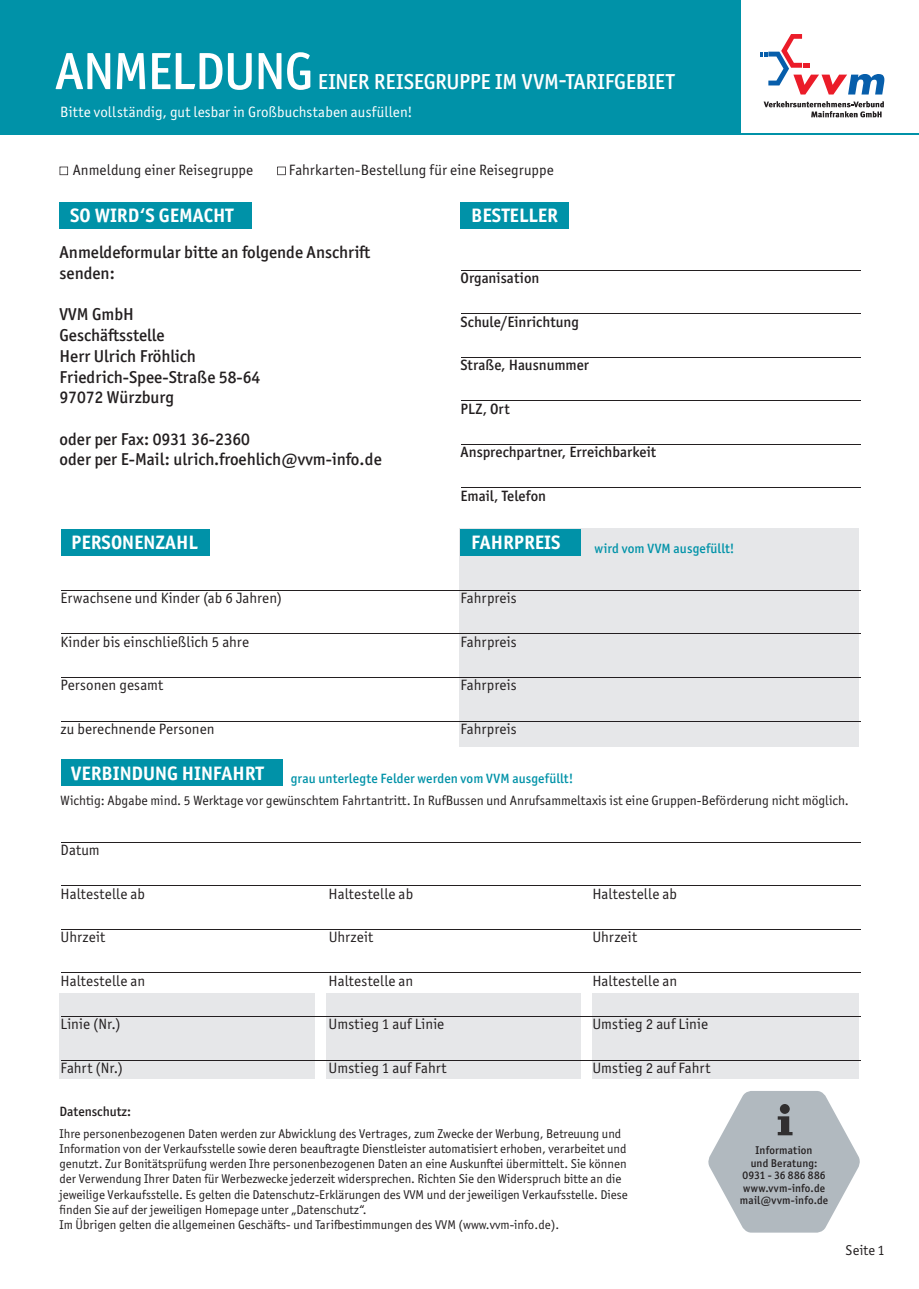
<style>
.page{position:relative;width:919px;height:1289px;background:#fff}
.page>*{position:absolute;margin:0;border:0;box-sizing:border-box;transform-origin:0 0}
.t1{font:500 52.5px "Officina Sans ITC Pro";letter-spacing:-.02em;color:#fff}
.t2{font:500 21.75px "Officina Sans ITC Pro";letter-spacing:-.01em;color:#fff}
.t3{font:700 19.5px "Officina Sans ITC Pro";color:#fff}
.t4{font:500 17.25px/20.7px "Officina Sans ITC Pro";color:#231f20}
.t5{font:15px "Officina Sans ITC Pro";letter-spacing:.005em;color:#231f20}
.t6{font:500 15px "Officina Sans ITC Pro";color:#231f20}
.t7{font:15px "Officina Sans ITC Pro";letter-spacing:.01em;color:#fff}
.t8{font:14.25px "Officina Sans ITC Pro";letter-spacing:.015em;color:#231f20}
.t9{font:13.5px "Officina Sans ITC Pro";color:#231f20}
.t10{font:500 13.5px "Officina Sans ITC Pro";letter-spacing:.01em;color:#0092a8}
.t11{font:500 13.5px "Officina Sans ITC Pro";color:#231f20}
.t12{font:12.75px/15.3px "Officina Sans ITC Pro";color:#231f20}
.t13{font:500 11.25px/12.3px "Officina Sans ITC Pro";letter-spacing:.015em;color:#231f20;text-align:center}
</style>
<div class="page">
<div style="left:0;top:0;width:740px;height:135px;background:#0092a8"></div>
<svg style="left:763px;top:101px;width:121px;height:16px"></svg>
<svg style="left:760px;top:34px;width:124px;height:60px"></svg>
<hr style="left:726px;top:133px;width:192px;height:2px;background:#0092a8">
<svg style="left:60px;top:167px;width:8px;height:8px"></svg>
<svg style="left:277px;top:167px;width:9px;height:8px"></svg>
<div style="left:59px;top:993px;width:799px;height:85px;background:#e6e7e9"></div>
<div style="left:459px;top:528px;width:400px;height:218px;background:#e6e7e9"></div>
<div style="left:315px;top:826px;width:10px;height:256px;background:#fff"></div>
<div style="left:580px;top:832px;width:11px;height:257px;background:#fff"></div>
<div style="left:460px;top:202px;width:109px;height:27px;background:#0092a8"></div>
<div style="left:60px;top:202px;width:192px;height:27px;background:#0092a8"></div>
<hr style="left:460px;top:270px;width:400px;height:1px;background:#231f20">
<hr style="left:460px;top:313px;width:400px;height:1px;background:#231f20">
<hr style="left:460px;top:357px;width:400px;height:1px;background:#231f20">
<hr style="left:460px;top:400px;width:400px;height:1px;background:#231f20">
<hr style="left:460px;top:444px;width:400px;height:1px;background:#231f20">
<hr style="left:460px;top:487px;width:400px;height:1px;background:#231f20">
<svg style="left:708px;top:1091px;width:152px;height:141px"></svg>
<hr style="left:61px;top:590px;width:799px;height:1px;background:#231f20">
<hr style="left:61px;top:633px;width:799px;height:1px;background:#231f20">
<hr style="left:61px;top:677px;width:799px;height:1px;background:#231f20">
<hr style="left:61px;top:720px;width:799px;height:1px;background:#231f20">
<hr style="left:61px;top:842px;width:799px;height:1px;background:#231f20">
<hr style="left:61px;top:885px;width:799px;height:1px;background:#231f20">
<hr style="left:61px;top:929px;width:799px;height:1px;background:#231f20">
<hr style="left:61px;top:972px;width:799px;height:1px;background:#231f20">
<hr style="left:61px;top:1016px;width:799px;height:1px;background:#231f20">
<hr style="left:61px;top:1059px;width:799px;height:1px;background:#231f20">
<div style="left:61px;top:529px;width:148px;height:26px;background:#0092a8"></div>
<div style="left:460px;top:529px;width:120px;height:26px;background:#0092a8"></div>
<div style="left:61px;top:759px;width:221px;height:27px;background:#0092a8"></div>
<h1 class="t1" style="left:55px;top:40px;width:260px">ANMELDUNG</h1>
<h2 class="t2" style="left:318px;top:69px;width:358px">EINER REISEGRUPPE IM VVM-TARIFGEBIET</h2>
<p class="t7" style="left:60px;top:103px;width:353px">Bitte vollständig, gut lesbar in Großbuchstaben ausfüllen!</p>
<p class="t5" style="left:73px;top:161px;width:182px">Anmeldung einer Reisegruppe</p>
<p class="t5" style="left:289px;top:161px;width:266px">Fahrkarten-Bestellung für eine Reisegruppe</p>
<h3 class="t3" style="left:70px;top:203px;width:165px">SO WIRD‘S GEMACHT</h3>
<h3 class="t3" style="left:471px;top:203px;width:88px">BESTELLER</h3>
<h3 class="t4" style="left:60px;top:242px;width:312px">Anmeldeformular bitte an folgende Anschrift senden:</h3>
<h3 class="t4" style="left:60px;top:304px;width:202px">VVM GmbH<br>Geschäftsstelle<br>Herr Ulrich Fröhlich<br>Friedrich-Spee-Straße 58-64<br>97072 Würzburg</h3>
<h3 class="t4" style="left:60px;top:428px;width:324px">oder per Fax: 0931 36-2360<br>oder per E-Mail: ulrich.froehlich@vvm-info.de</h3>
<p class="t6" style="left:460px;top:269px;width:80px">Organisation</p>
<p class="t6" style="left:460px;top:312px;width:120px">Schule/Einrichtung</p>
<p class="t6" style="left:460px;top:356px;width:130px">Straße, Hausnummer</p>
<p class="t6" style="left:460px;top:399px;width:51px">PLZ, Ort</p>
<p class="t6" style="left:460px;top:443px;width:197px">Ansprechpartner, Erreichbarkeit</p>
<p class="t6" style="left:460px;top:486px;width:87px">Email, Telefon</p>
<h3 class="t3" style="left:71px;top:530px;width:128px">PERSONENZAHL</h3>
<h3 class="t3" style="left:471px;top:530px;width:91px">FAHRPREIS</h3>
<p class="t10" style="left:594px;top:540px;width:141px">wird vom VVM ausgefüllt!</p>
<p class="t5" style="left:61px;top:589px;width:223px">Erwachsene und Kinder (ab 6 Jahren)</p>
<p class="t5" style="left:460px;top:589px;width:58px">Fahrpreis</p>
<p class="t5" style="left:61px;top:633px;width:190px">Kinder bis einschließlich 5 ahre</p>
<p class="t5" style="left:460px;top:633px;width:58px">Fahrpreis</p>
<p class="t5" style="left:61px;top:676px;width:104px">Personen gesamt</p>
<p class="t5" style="left:460px;top:676px;width:58px">Fahrpreis</p>
<p class="t5" style="left:61px;top:720px;width:155px">zu berechnende Personen</p>
<p class="t5" style="left:460px;top:720px;width:58px">Fahrpreis</p>
<h3 class="t3" style="left:71px;top:760px;width:194px">VERBINDUNG HINFAHRT</h3>
<p class="t10" style="left:291px;top:770px;width:284px">grau unterlegte Felder werden vom VVM ausgefüllt!</p>
<p class="t9" style="left:61px;top:792px;width:789px">Wichtig: Abgabe mind. 5 Werktage vor gewünschtem Fahrtantritt. In RufBussen und Anrufsammeltaxis ist eine Gruppen-Beförderung nicht möglich.</p>
<p class="t5" style="left:61px;top:841px;width:41px">Datum</p>
<p class="t5" style="left:61px;top:885px;width:86px">Haltestelle ab</p>
<p class="t5" style="left:328px;top:885px;width:86px">Haltestelle ab</p>
<p class="t5" style="left:592px;top:885px;width:86px">Haltestelle ab</p>
<p class="t5" style="left:61px;top:928px;width:46px">Uhrzeit</p>
<p class="t5" style="left:328px;top:928px;width:46px">Uhrzeit</p>
<p class="t5" style="left:592px;top:928px;width:46px">Uhrzeit</p>
<p class="t5" style="left:61px;top:972px;width:86px">Haltestelle an</p>
<p class="t5" style="left:328px;top:972px;width:86px">Haltestelle an</p>
<p class="t5" style="left:592px;top:972px;width:86px">Haltestelle an</p>
<p class="t5" style="left:61px;top:1015px;width:61px">Linie (Nr.)</p>
<p class="t5" style="left:328px;top:1015px;width:117px">Umstieg 1 auf Linie</p>
<p class="t5" style="left:592px;top:1015px;width:117px">Umstieg 2 auf Linie</p>
<p class="t5" style="left:61px;top:1059px;width:64px">Fahrt (Nr.)</p>
<p class="t5" style="left:328px;top:1059px;width:119px">Umstieg 1 auf Fahrt</p>
<p class="t5" style="left:592px;top:1059px;width:119px">Umstieg 2 auf Fahrt</p>
<p class="t11" style="left:60px;top:1103px;width:73px">Datenschutz:</p>
<p class="t12" style="left:60px;top:1125px;width:569px">Ihre personenbezogenen Daten werden zur Abwicklung des Vertrages, zum Zwecke der Werbung, Betreuung und Information von der Verkaufsstelle sowie deren beauftragte Dienstleister automatisiert erhoben, verarbeitet und genutzt. Zur Bonitätsprüfung werden Ihre personenbezogenen Daten an eine Auskunftei übermittelt. Sie können der Verwendung Ihrer Daten für Werbezwecke jederzeit widersprechen. Richten Sie den Widerspruch bitte an die jeweilige Verkaufsstelle. Es gelten die Datenschutz-Erklärungen des VVM und der jeweiligen Verkaufsstelle. Diese finden Sie auf der jeweiligen Homepage unter „Datenschutz“.<br>Im Übrigen gelten die allgemeinen Geschäfts- und Tarifbestimmungen des VVM (www.vvm-info.de).</p>
<p class="t13" style="left:740px;top:1144px;width:90px">Information<br>und Beratung:<br>0931 - 36 886 886 www.vvm-info.de mail@vvm-info.de</p>
<p class="t8" style="left:845px;top:1241px;width:40px">Seite 1</p>
</div>
